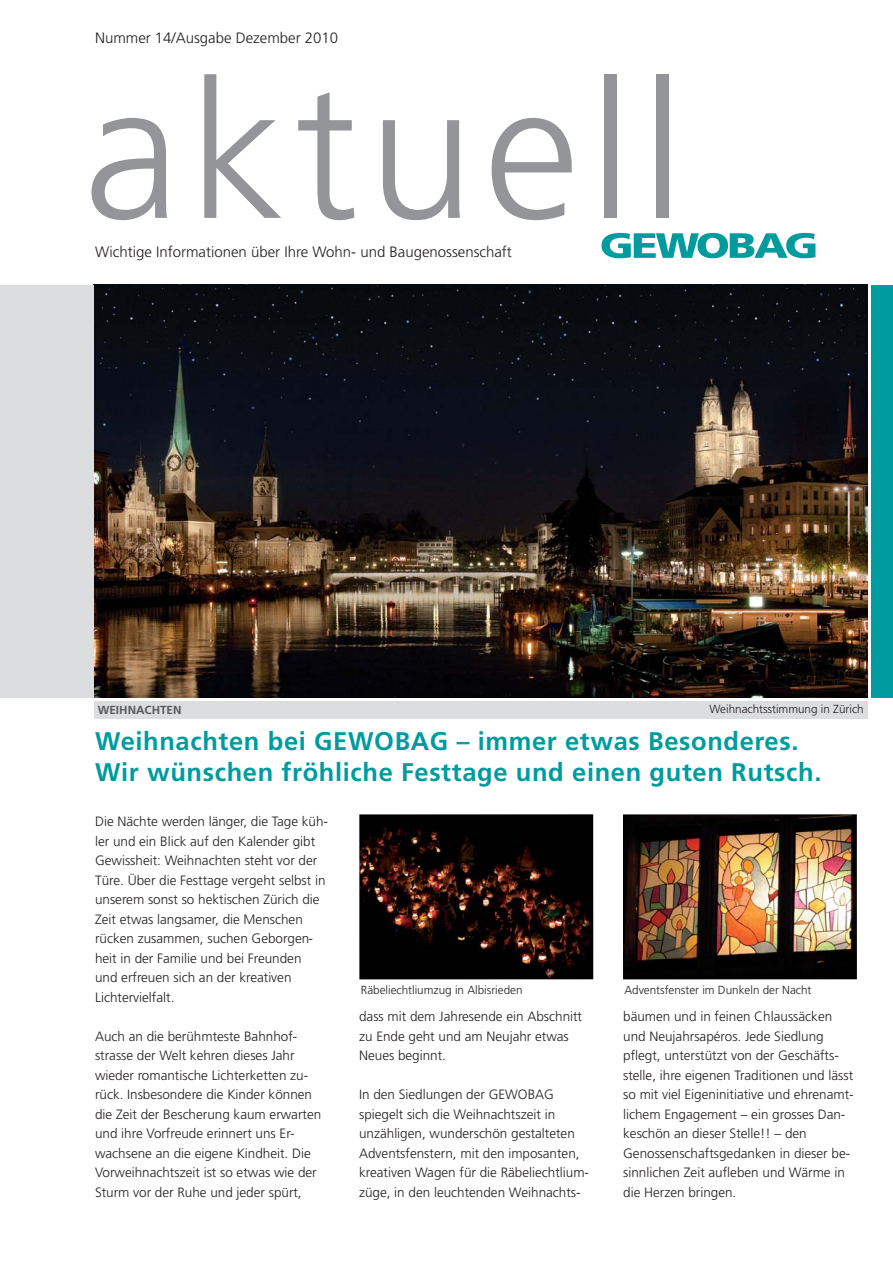
<style>
.page{position:relative;width:893px;height:1263px;background:#fff}
.page>*{position:absolute;margin:0;border:0;box-sizing:border-box;transform-origin:0 0}
.t1{font:300 191.55px "Frutiger";letter-spacing:.05em;color:#939598}
.t2{font:700 25.5px/30.6px "Frutiger";letter-spacing:.025em;color:#009b9e}
.t3{font:300 15px "Frutiger";color:#231f20}
.t4{font:300 13.5px/19.5px "Frutiger";color:#231f20}
.t5{font:300 11.7px "Frutiger";color:#231f20}
.t6{font:700 11.7px "Frutiger";color:#58595b}
</style>
<div class="page">
<div style="left:94px;top:702px;width:773px;height:17px;background:#dcddde"></div>
<svg style="left:601px;top:233px;width:214px;height:25px"></svg>
<img style="left:94px;top:285px;width:773px;height:412px">
<div style="left:0;top:285px;width:94px;height:412px;background:#dcddde"></div>
<div style="left:872px;top:285px;width:21px;height:412px;background:#009b9e"></div>
<img style="left:359px;top:814px;width:234px;height:165px">
<img style="left:623px;top:814px;width:234px;height:165px">
<p class="t3" style="left:95px;top:31px;width:245px">Nummer 14/Ausgabe Dezember 2010</p>
<h1 class="t1" style="left:84px;top:74px;width:601px">aktuell</h1>
<p class="t3" style="left:95px;top:246px;width:418px">Wichtige Informationen über Ihre Wohn- und Baugenossenschaft</p>
<p class="t6" style="left:98px;top:705px;width:85px">WEIHNACHTEN</p>
<p class="t5" style="left:709px;top:704px;width:156px">Weihnachtsstimmung in Zürich</p>
<h2 class="t2" style="left:95px;top:728px;width:728px">Weihnachten bei GEWOBAG – immer etwas Besonderes.<br>Wir wünschen fröhliche Festtage und einen guten Rutsch.</h2>
<p class="t4" style="left:95px;top:813px;width:235px">Die Nächte werden länger, die Tage küh&shy;ler und ein Blick auf den Kalender gibt Gewissheit: Weihnachten steht vor der Türe. Über die Festtage vergeht selbst in unserem sonst so hektischen Zürich die Zeit etwas langsamer, die Menschen rücken zusammen, suchen Geborgen&shy;heit in der Familie und bei Freunden<br>und erfreuen sich an der kreativen Lichtervielfalt.</p>
<p class="t4" style="left:95px;top:1027px;width:228px">Auch an die berühmteste Bahnhof&shy;strasse der Welt kehren dieses Jahr wieder romantische Lichterketten zu&shy;rück. Insbesondere die Kinder können die Zeit der Bescherung kaum erwarten und ihre Vorfreude erinnert uns Er&shy;wachsene an die eigene Kindheit. Die Vorweihnachtszeit ist so etwas wie der Sturm vor der Ruhe und jeder spürt,</p>
<p class="t5" style="left:361px;top:985px;width:163px">Räbeliechtliumzug in Albisrieden</p>
<p class="t5" style="left:624px;top:985px;width:189px">Adventsfenster im Dunkeln der Nacht</p>
<p class="t4" style="left:359px;top:1008px;width:225px">dass mit dem Jahresende ein Abschnitt zu Ende geht und am Neujahr etwas<br>Neues beginnt.</p>
<p class="t4" style="left:359px;top:1086px;width:231px">In den Siedlungen der GEWOBAG spiegelt sich die Weihnachtszeit in unzähligen, wunderschön gestalteten Adventsfenstern, mit den imposanten, kreativen Wagen für die Räbeliechtlium&shy;züge, in den leuchtenden Weihnachts-</p>
<p class="t4" style="left:623px;top:1008px;width:232px">bäumen und in feinen Chlaussäcken und Neujahrsapéros. Jede Siedlung pflegt, unterstützt von der Geschäfts&shy;stelle, ihre eigenen Traditionen und lässt so mit viel Eigeninitiative und ehrenamt&shy;lichem Engagement – ein grosses Dan&shy;keschön an dieser Stelle!! – den Genossenschaftsgedanken in dieser be&shy;sinnlichen Zeit aufleben und Wärme in die Herzen bringen.</p>
</div>
